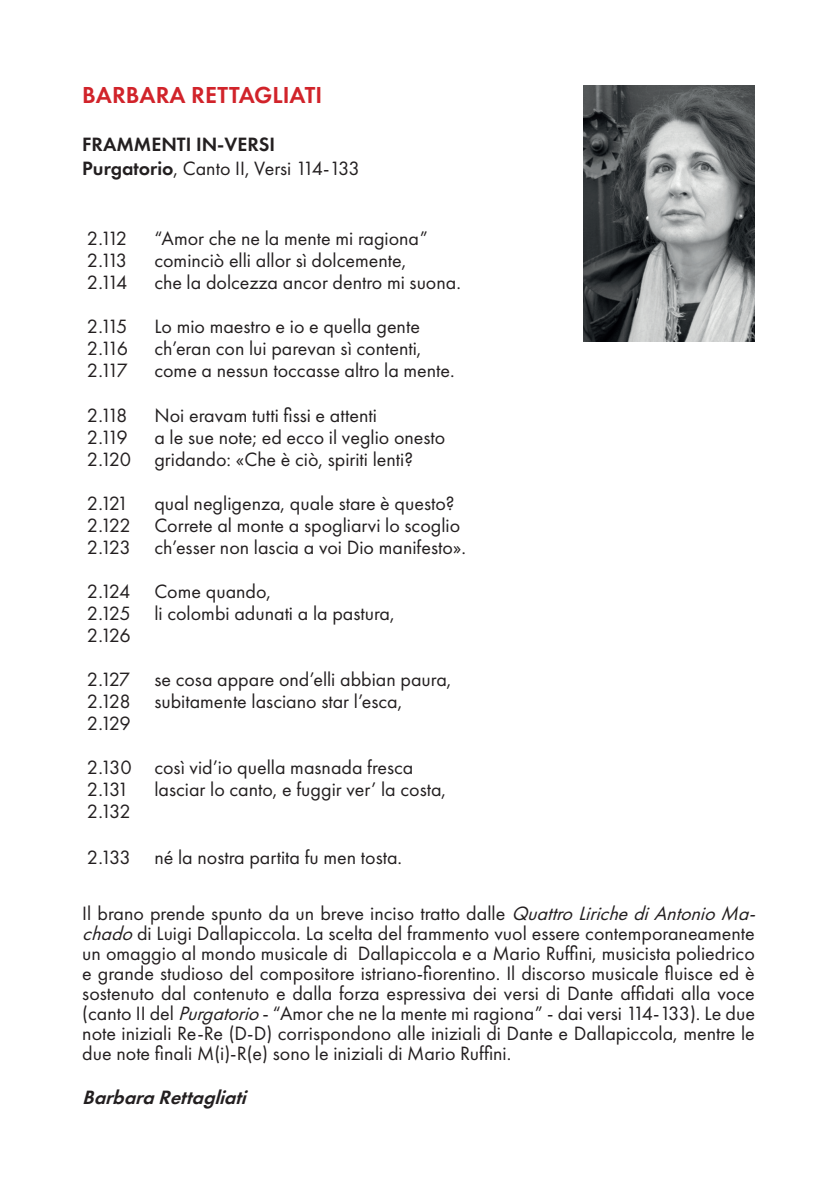
<style>
.page{position:relative;width:840px;height:1191px;background:#fff}
.page>*{position:absolute;margin:0;border:0;box-sizing:border-box;transform-origin:0 0}
.t1{font:600 24px "Futura PT";color:#d1232a}
.t2{font:20px/22px "Futura PT";color:#231f20}
.t3{font:600 20px/24px "Futura PT";color:#231f20}
.t4{font:italic 600 20px "Futura PT";color:#231f20}
.s1{font-weight:400}
.s2{font-style:italic}
</style>
<div class="page">
<img style="left:583px;top:85px;width:171px;height:257px">
<p class="t1" style="left:82px;top:80px;width:241px">BARBARA RETTAGLIATI</p>
<p class="t3" style="left:82px;top:132px;width:279px">FRAMMENTI IN-VERSI<br>Purgatorio<span class="s1">, Canto II, Versi 114-133</span></p>
<p class="t2" style="left:87px;top:228px;width:42px">2.112</p>
<p class="t2" style="left:154px;top:228px;width:275px">“Amor che ne la mente mi ragiona”</p>
<p class="t2" style="left:87px;top:250px;width:42px">2.113</p>
<p class="t2" style="left:154px;top:250px;width:253px">cominciò elli allor sì dolcemente,</p>
<p class="t2" style="left:87px;top:272px;width:42px">2.114</p>
<p class="t2" style="left:154px;top:272px;width:308px">che la dolcezza ancor dentro mi suona.</p>
<p class="t2" style="left:87px;top:316px;width:42px">2.115</p>
<p class="t2" style="left:154px;top:316px;width:267px">Lo mio maestro e io e quella gente</p>
<p class="t2" style="left:87px;top:338px;width:43px">2.116</p>
<p class="t2" style="left:154px;top:338px;width:268px">ch’eran con lui parevan sì contenti,</p>
<p class="t2" style="left:87px;top:360px;width:42px">2.117</p>
<p class="t2" style="left:154px;top:360px;width:302px">come a nessun toccasse altro la mente.</p>
<p class="t2" style="left:87px;top:404px;width:42px">2.118</p>
<p class="t2" style="left:154px;top:404px;width:224px">Noi eravam tutti fissi e attenti</p>
<p class="t2" style="left:87px;top:426px;width:42px">2.119</p>
<p class="t2" style="left:87px;top:426px;width:360px;text-indent:67px">a le sue note; ed ecco il veglio onesto<br>2.120 gridando: «Che è ciò, spiriti lenti?</p>
<p class="t2" style="left:87px;top:492px;width:43px">2.121</p>
<p class="t2" style="left:87px;top:492px;width:380px;text-indent:67px">qual negligenza, quale stare è questo?<br>2.122 Correte al monte a spogliarvi lo scoglio<br>2.123 ch’esser non lascia a voi Dio manifesto».</p>
<p class="t2" style="left:87px;top:580px;width:309px">2.124 Come quando,<br>2.125 li colombi adunati a la pastura,<br>2.126</p>
<p class="t2" style="left:87px;top:668px;width:366px">2.127 se cosa appare ond’elli abbian paura,<br>2.128 subitamente lasciano star l’esca,<br>2.129</p>
<p class="t2" style="left:87px;top:756px;width:328px">2.130 così vid’io quella masnada fresca<br>2.131</p>
<p class="t2" style="left:154px;top:778px;width:293px">lasciar lo canto, e fuggir ver’ la costa,</p>
<p class="t2" style="left:87px;top:800px;width:45px">2.132</p>
<p class="t2" style="left:87px;top:846px;width:316px">2.133 né la nostra partita fu men tosta.</p>
<p class="t2" style="left:82px;top:903px;width:680px;line-height:20px">Il brano prende spunto da un breve inciso tratto dalle <span class="s2">QuattroLirichediAntonioMa&shy;chado</span>di Luigi Dallapiccola. La scelta del frammento vuol essere contemporaneamente un omaggio al mondo musicale di Dallapiccola e a Mario Ruffini, musicista poliedrico e grande studioso del compositore istriano-fiorentino. Il discorso musicale fluisce ed è sostenuto dal contenuto e dalla forza espressiva dei versi di Dante affidati alla voce (canto II del <span class="s2">Purgatorio</span>- “Amor che ne la mente mi ragiona” - dai versi 114-133). Le due note iniziali Re-Re (D-D) corrispondono alle iniziali di Dante e Dallapiccola, mentre le due note finali M(i)-R(e) sono le iniziali di Mario Ruffini.</p>
<p class="t4" style="left:82px;top:1084px;width:171px">BarbaraRettagliati</p>
</div>
